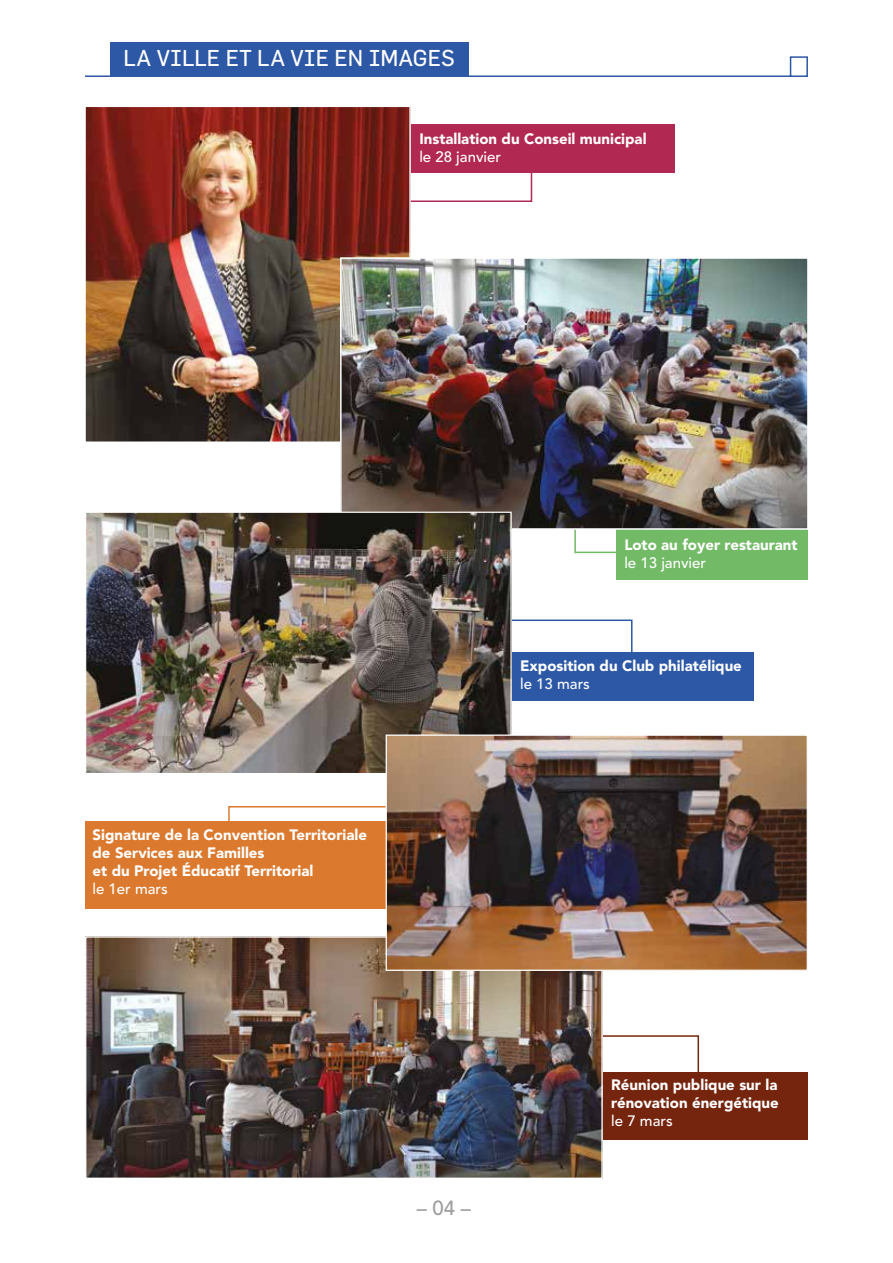
<style>
.page{position:relative;width:893px;height:1263px;background:#fff}
.page>*{position:absolute;margin:0;border:0;box-sizing:border-box;transform-origin:0 0}
.t1{font:22.5px "Flama";color:#fff}
.t2{font:500 20.25px "Avenir LT Std";color:#9d9d9c}
.t3{font:900 15px/18px "Avenir LT Std";color:#fff}
.t4{font:500 15px "Avenir LT Std";color:#fff}
</style>
<div class="page">
<svg style="left:512px;top:619px;width:121px;height:33px"></svg>
<svg style="left:603px;top:1035px;width:97px;height:36px"></svg>
<svg style="left:228px;top:806px;width:158px;height:15px"></svg>
<svg style="left:574px;top:530px;width:42px;height:24px"></svg>
<div style="left:110px;top:43px;width:358px;height:34px;background:#2d58a5"></div>
<svg style="left:85px;top:56px;width:723px;height:21px"></svg>
<div style="left:616px;top:512px;width:192px;height:68px;background:#73ba67"></div>
<div style="left:85px;top:821px;width:436px;height:88px;background:#db792e"></div>
<div style="left:556px;top:1071px;width:252px;height:68px;background:#75250e"></div>
<div style="left:393px;top:124px;width:282px;height:49px;background:#b12953"></div>
<div style="left:481px;top:652px;width:273px;height:49px;background:#2d58a5"></div>
<img style="left:87px;top:109px;width:321px;height:331px">
<div style="left:84px;top:106px;width:327px;height:337px;border:2px solid #fff"></div>
<img style="left:343px;top:260px;width:463px;height:267px">
<div style="left:340px;top:257px;width:469px;height:273px;border:2px solid #fff"></div>
<img style="left:87px;top:938px;width:514px;height:239px">
<div style="left:85px;top:936px;width:518px;height:243px;border:1px solid #fff"></div>
<img style="left:87px;top:514px;width:423px;height:258px">
<div style="left:85px;top:512px;width:427px;height:262px;border:1px solid #fff"></div>
<img style="left:388px;top:736px;width:418px;height:233px">
<div style="left:386px;top:734px;width:422px;height:237px;border:1px solid #fff"></div>
<svg style="left:409px;top:154px;width:124px;height:49px"></svg>
<p class="t1" style="left:123px;top:44px;width:333px">LA VILLE ET LA VIE EN IMAGES</p>
<p class="t3" style="left:419px;top:130px;width:229px">Installation du Conseil municipal</p>
<p class="t4" style="left:419px;top:148px;width:83px">le 28 janvier</p>
<p class="t3" style="left:624px;top:535px;width:175px">Loto au foyer restaurant</p>
<p class="t4" style="left:624px;top:554px;width:83px">le 13 janvier</p>
<p class="t3" style="left:93px;top:826px;width:276px">Signature de la Convention Territoriale de Services aux Familles</p>
<p class="t3" style="left:93px;top:862px;width:222px">et du Projet Éducatif Territorial</p>
<p class="t4" style="left:93px;top:880px;width:77px">le 1er mars</p>
<p class="t3" style="left:520px;top:656px;width:223px">Exposition du Club philatélique</p>
<p class="t4" style="left:520px;top:675px;width:71px">le 13 mars</p>
<p class="t2" style="left:417px;top:1196px;width:56px">– 04 –</p>
<p class="t3" style="left:611px;top:1076px;width:169px">Réunion publique sur la rénovation énergétique</p>
<p class="t4" style="left:611px;top:1112px;width:63px">le 7 mars</p>
</div>
